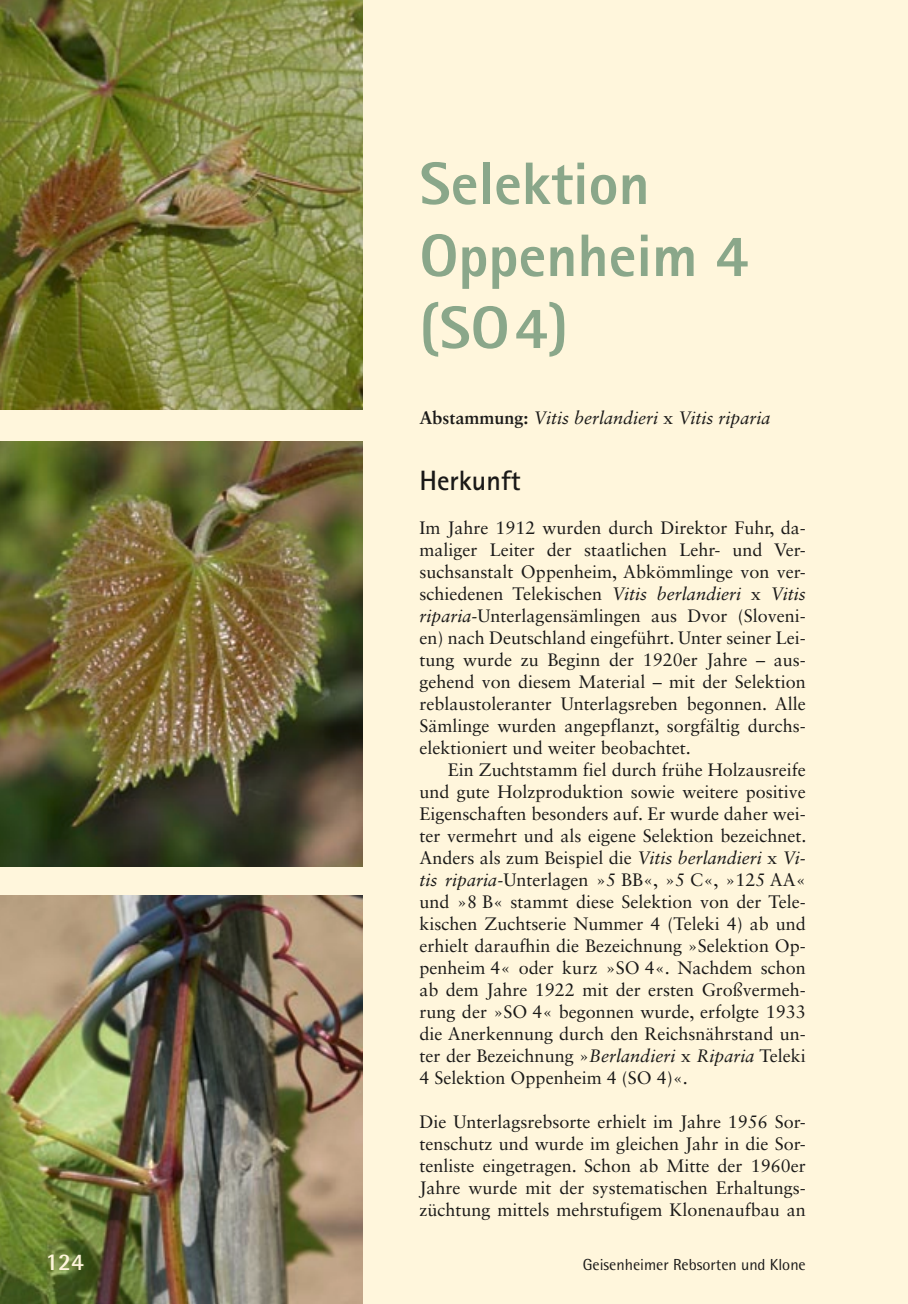
<style>
.page{position:relative;width:908px;height:1304px;background:#fff}
.page>*{position:absolute;margin:0;border:0;box-sizing:border-box;transform-origin:0 0}
.t1{font:800 60px/72px "Rotis Sans Serif";color:#8aa78a}
.t2{font:700 28px "Rotis Sans Serif";color:#1a1918}
.t3{font:700 24px "Rotis Semi Sans";color:#fff6dc}
.t4{font:18px/22px "Sabon LT Std";color:#1a1918;text-align:justify}
.t5{font:italic 18px "Sabon LT Std";color:#1a1918}
.t6{font:16px "Rotis Semi Sans";color:#1a1918}
.s1{font-weight:700;font-style:normal}
.s2{font-style:normal}
.s3{font-style:italic}
</style>
<div class="page">
<hr style="left:907px;top:0;width:1px;height:1304px;background:#fff6dc">
<div style="left:0;top:0;width:907px;height:1304px;background:#fff6dc"></div>
<img style="left:0;top:895px;width:362px;height:409px">
<img style="left:0;top:441px;width:362px;height:425px">
<img style="left:0;top:0;width:362px;height:409px">
<h1 class="t1" style="left:419px;top:147px;width:330px">Selektion<br>Oppenheim 4 (SO4)</h1>
<p class="t5" style="left:419px;top:407px;width:352px"><span class="s1">Abstammung:</span> Vitis berlandieri <span class="s2">x</span> Vitis riparia</p>
<h2 class="t2" style="left:419px;top:463px;width:103px">Herkunft</h2>
<p class="t4" style="left:419px;top:517px;width:387px">Im Jahre 1912 wurden durch Direktor Fuhr, da&shy;maliger Leiter der staatlichen Lehr- und Ver&shy;suchsanstalt Oppenheim, Abkömmlinge von ver&shy;schiedenen Telekischen <span class="s3">Vitis berlandieri</span> x <span class="s3">Vitis riparia-</span>Unterlagensämlingen aus Dvor (Sloveni&shy;en) nach Deutschland eingeführt. Unter seiner Lei&shy;tung wurde zu Beginn der 1920er Jahre – aus&shy;gehend von diesem Material – mit der Selektion reblaustoleranter Unterlagsreben begonnen. Alle Sämlinge wurden angepflanzt, sorgfältig durchs&shy;elektioniert und weiter beobachtet.</p>
<p class="t4" style="left:419px;top:759px;width:388px;text-indent:28px">Ein Zuchtstamm fiel durch frühe Holzausreife und gute Holzproduktion sowie weitere positive Eigenschaften besonders auf. Er wurde daher wei&shy;ter vermehrt und als eigene Selektion bezeichnet.<br>Anders als zum Beispiel die <span class="s3">Vitis berlandieri</span> x <span class="s3">Vi&shy;tis riparia-</span>Unterlagen »5 BB«, »5 C«, »125 AA« und »8 B« stammt diese Selektion von der Tele&shy;kischen Zuchtserie Nummer 4 (Teleki 4) ab und erhielt daraufhin die Bezeichnung »Selektion Op&shy;penheim 4« oder kurz »SO 4«. Nachdem schon ab dem Jahre 1922 mit der ersten Großvermeh&shy;rung der »SO 4« begonnen wurde, erfolgte 1933 die Anerkennung durch den Reichsnährstand un&shy;ter der Bezeichnung »<span class="s3">Berlandieri</span> x <span class="s3">Riparia</span> Teleki 4 Selektion Oppenheim 4 (SO 4)«.</p>
<p class="t4" style="left:419px;top:1110px;width:387px">Die Unterlagsrebsorte erhielt im Jahre 1956 Sor&shy;tenschutz und wurde im gleichen Jahr in die Sor&shy;tenliste eingetragen. Schon ab Mitte der 1960er Jahre wurde mit der systematischen Erhaltungs&shy;züchtung mittels mehrstufigem Klonenaufbau an</p>
<h3 class="t3" style="left:45px;top:1247px;width:40px">124</h3>
<p class="t6" style="left:582px;top:1255px;width:224px">Geisenheimer Rebsorten und Klone</p>
</div>
